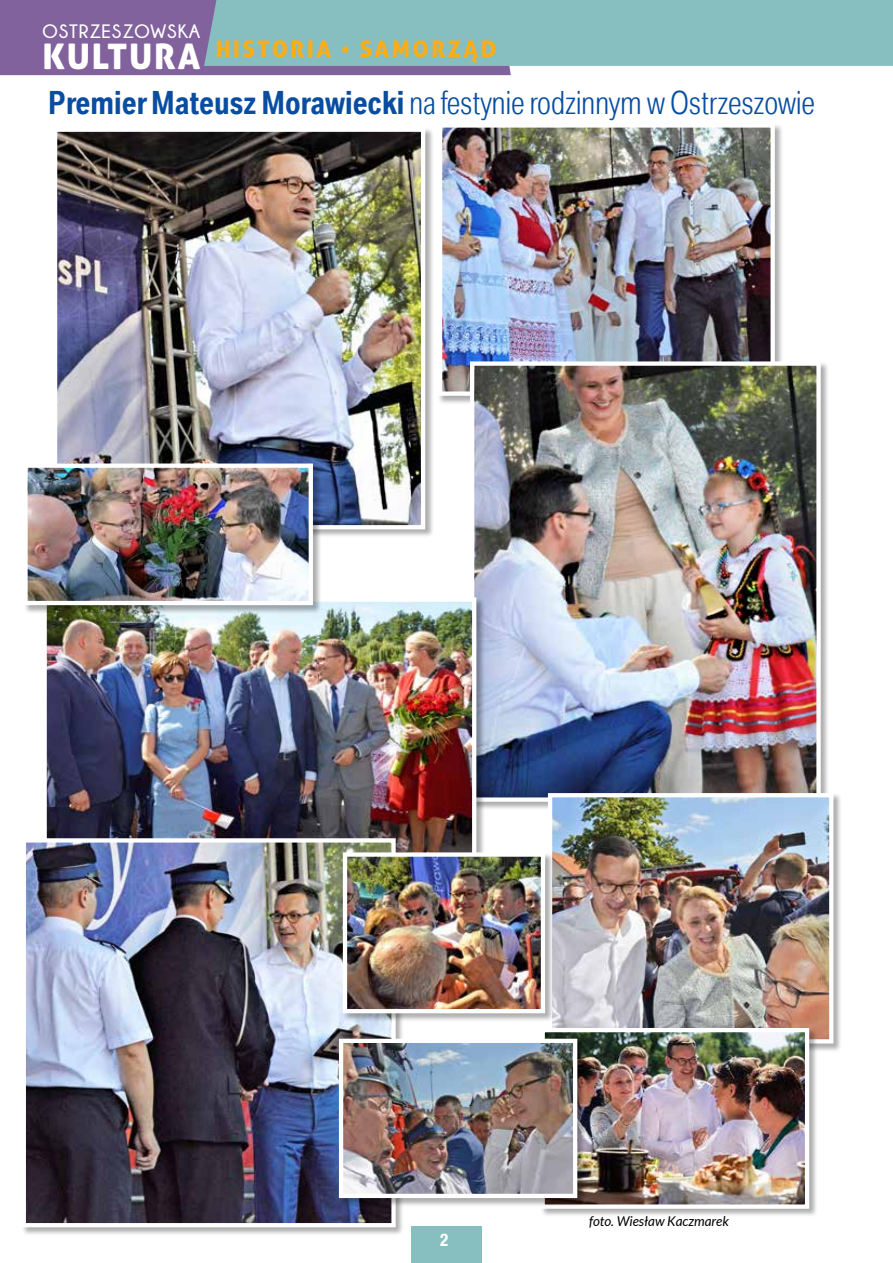
<style>
.page{position:relative;width:893px;height:1263px;background:#fff}
.page>*{position:absolute;margin:0;border:0;box-sizing:border-box;transform-origin:0 0}
.t1{font:300 condensed 30.75px "BMW Type";color:#084da1}
.t2{font:22.8px "Aller Display";letter-spacing:.11em;color:#fbad18}
.t3{font:700 19.35px "Champagne&Limousines";letter-spacing:.045em;color:#fff}
.t4{font:300 condensed 16.5px "BMW Type";color:#fff}
.t5{font:italic 13.5px "Lato";color:#000}
.s1{font-size:35.25px;color:#fff}
.s2{font-family:"Bienvenue"}
.s3{font-style:inherit}
</style>
<div class="page">
<div style="left:0;top:0;width:511px;height:75px;background:#81629c"></div>
<div style="left:204px;top:0;width:689px;height:66px;background:#87bfc0"></div>
<div style="left:438px;top:123px;width:346px;height:282px;background:#000;opacity:.32"></div>
<img style="left:443px;top:128px;width:327px;height:263px">
<div style="left:438px;top:123px;width:337px;height:273px;border:4px solid #fff"></div>
<div style="left:470px;top:361px;width:359px;height:449px;background:#000;opacity:.32"></div>
<img style="left:475px;top:366px;width:341px;height:431px">
<div style="left:470px;top:361px;width:351px;height:441px;border:4px solid #fff"></div>
<div style="left:53px;top:127px;width:381px;height:411px;background:#000;opacity:.32"></div>
<img style="left:58px;top:133px;width:362px;height:391px">
<div style="left:53px;top:128px;width:372px;height:401px;border:4px solid #fff"></div>
<div style="left:547px;top:793px;width:295px;height:259px;background:#000;opacity:.32"></div>
<img style="left:553px;top:798px;width:275px;height:240px">
<div style="left:548px;top:793px;width:285px;height:250px;border:4px solid #fff"></div>
<div style="left:540px;top:1027px;width:278px;height:190px;background:#000;opacity:.32"></div>
<img style="left:546px;top:1033px;width:258px;height:171px">
<div style="left:541px;top:1028px;width:268px;height:181px;border:4px solid #fff"></div>
<div style="left:42px;top:597px;width:443px;height:272px;background:#000;opacity:.32"></div>
<img style="left:48px;top:602px;width:423px;height:250px">
<div style="left:43px;top:597px;width:433px;height:263px;border:4px solid #fff"></div>
<div style="left:21px;top:838px;width:384px;height:398px;background:#000;opacity:.32"></div>
<img style="left:27px;top:843px;width:364px;height:379px">
<div style="left:22px;top:838px;width:374px;height:389px;border:4px solid #fff"></div>
<div style="left:338px;top:1038px;width:248px;height:169px;background:#000;opacity:.32"></div>
<img style="left:344px;top:1044px;width:228px;height:149px">
<div style="left:339px;top:1039px;width:238px;height:159px;border:4px solid #fff"></div>
<div style="left:342px;top:852px;width:212px;height:170px;background:#000;opacity:.32"></div>
<img style="left:348px;top:857px;width:192px;height:151px">
<div style="left:343px;top:852px;width:202px;height:161px;border:4px solid #fff"></div>
<div style="left:23px;top:463px;width:299px;height:151px;background:#000;opacity:.32"></div>
<img style="left:28px;top:468px;width:280px;height:132px">
<div style="left:23px;top:463px;width:290px;height:142px;border:4px solid #fff"></div>
<div style="left:411px;top:1226px;width:71px;height:37px;background:#87bfc0"></div>
<p class="t3" style="left:43px;top:21px;width:159px">OSTRZESZOWSKA</p>
<p class="t2" style="left:43px;top:35px;width:455px"><span class="s1">KULTURA</span> HISTORIA <span class="s2">•</span> SAMORZĄD</p>
<p class="t1" style="left:48px;top:82px;width:768px"><span class="s3">Premier Mateusz Morawiecki</span> na festynie rodzinnym w Ostrzeszowie</p>
<p class="t4" style="left:440px;top:1229px;width:10px">2</p>
<p class="t5" style="left:589px;top:1214px;width:141px">foto. Wiesław Kaczmarek</p>
</div>
